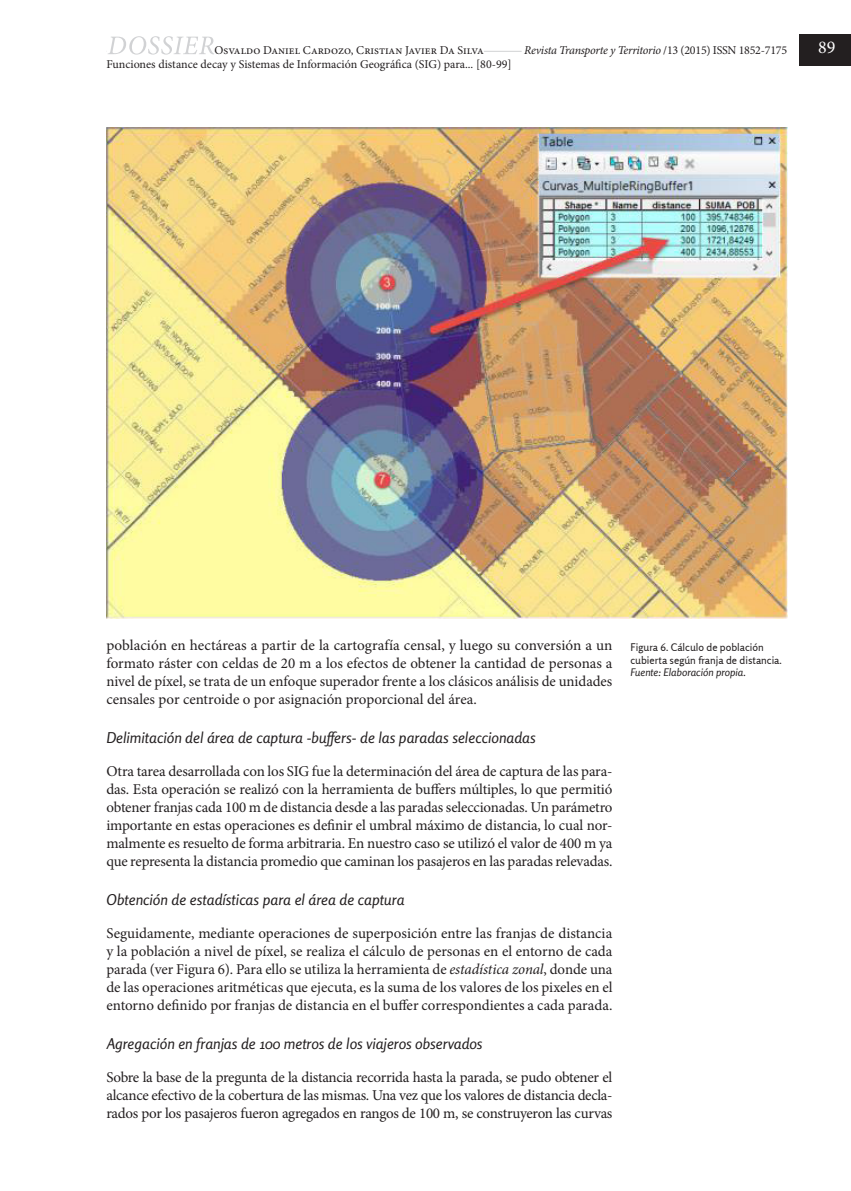
<style>
.page{position:relative;width:851px;height:1191px;background:#fff}
.page>*{position:absolute;margin:0;border:0;box-sizing:border-box;transform-origin:0 0}
.t1{font:18px "Minion Pro";color:#fff}
.Art____Texto_princip{font:15px/18px "Minion Pro";letter-spacing:-.01em;color:#231f20;text-align:justify}
.Art____subt_4_y_cuad{font:italic 15px "Rosario";color:#231f20}
.t2{font:12px "Minion Pro";color:#231f20}
.t3{font:italic 12px "Minion Pro";letter-spacing:-.025em;color:#231f20}
.Nota_al_pie_o_Img{font:10.5px/12.6px "Rosario";color:#231f20}
.s1{font-style:normal}
.s2{font-style:italic}
</style>
<div class="page">
<hr style="left:106px;top:51px;width:546px;height:1px;background:#d1d2d4">
<div style="left:521px;top:43px;width:266px;height:15px;background:#fff"></div>
<div style="left:106px;top:48px;width:108px;height:7px;background:#fff"></div>
<svg style="left:108px;top:36px;width:106px;height:19px"></svg>
<div style="left:799px;top:35px;width:51px;height:31px;background:#231f20"></div>
<div style="left:214px;top:43px;width:270px;height:15px;background:#fff"></div>
<img style="left:106px;top:128px;width:681px;height:491px">
<p class="t2" style="left:214px;top:42px;width:271px">Osvaldo Daniel Cardozo, Cristian Javier Da Silva</p>
<p class="t3" style="left:524px;top:41px;width:264px">Revista Transporte y Territorio <span class="s1">/13 (2015) ISSN 1852-7175</span></p>
<p class="t1" style="left:818px;top:36px;width:19px">89</p>
<p class="t2" style="left:106px;top:56px;width:407px">Funciones distance decay y Sistemas de Información Geográfica (SIG) para... [80-99]</p>
<p class="Art____Texto_princip" style="left:106px;top:636px;width:507px">población en hectáreas a partir de la cartografía censal, y luego su conversión a un formato ráster con celdas de 20 m a los efectos de obtener la cantidad de personas a nivel de píxel, se trata de un enfoque superador frente a los clásicos análisis de unidades censales por centroide o por asignación proporcional del área.</p>
<p class="Art____subt_4_y_cuad" style="left:106px;top:728px;width:431px">Delimitación del área de captura -buffers- de las paradas seleccionadas</p>
<p class="Art____Texto_princip" style="left:106px;top:762px;width:507px">Otra tarea desarrollada con los SIG fue la determinación del área de captura de las para&shy;das. Esta operación se realizó con la herramienta de buffers múltiples, lo que permitió obtener franjas cada 100 m de distancia desde a las paradas seleccionadas. Un parámetro importante en estas operaciones es definir el umbral máximo de distancia, lo cual nor&shy;malmente es resuelto de forma arbitraria. En nuestro caso se utilizó el valor de 400 m ya que representa la distancia promedio que caminan los pasajeros en las paradas relevadas.</p>
<p class="Art____subt_4_y_cuad" style="left:106px;top:890px;width:300px">Obtención de estadísticas para el área de captura</p>
<p class="Art____Texto_princip" style="left:106px;top:924px;width:507px">Seguidamente, mediante operaciones de superposición entre las franjas de distancia y la población a nivel de píxel, se realiza el cálculo de personas en el entorno de cada parada (ver Figura 6). Para ello se utiliza la herramienta de <span class="s2">estadística zonal</span>, donde una de las operaciones aritméticas que ejecuta, es la suma de los valores de los pixeles en el entorno definido por franjas de distancia en el buffer correspondientes a cada parada.</p>
<p class="Art____subt_4_y_cuad" style="left:106px;top:1034px;width:377px">Agregación en franjas de 100 metros de los viajeros observados</p>
<p class="Art____Texto_princip" style="left:106px;top:1068px;width:507px">Sobre la base de la pregunta de la distancia recorrida hasta la parada, se pudo obtener el alcance efectivo de la cobertura de las mismas. Una vez que los valores de distancia decla&shy;rados por los pasajeros fueron agregados en rangos de 100 m, se construyeron las curvas</p>
<p class="Nota_al_pie_o_Img" style="left:630px;top:641px;width:153px">Figura 6. Cálculo de población cubierta según franja de distancia.<br><span class="s2">Fuente: Elaboración propia.</span></p>
</div>
